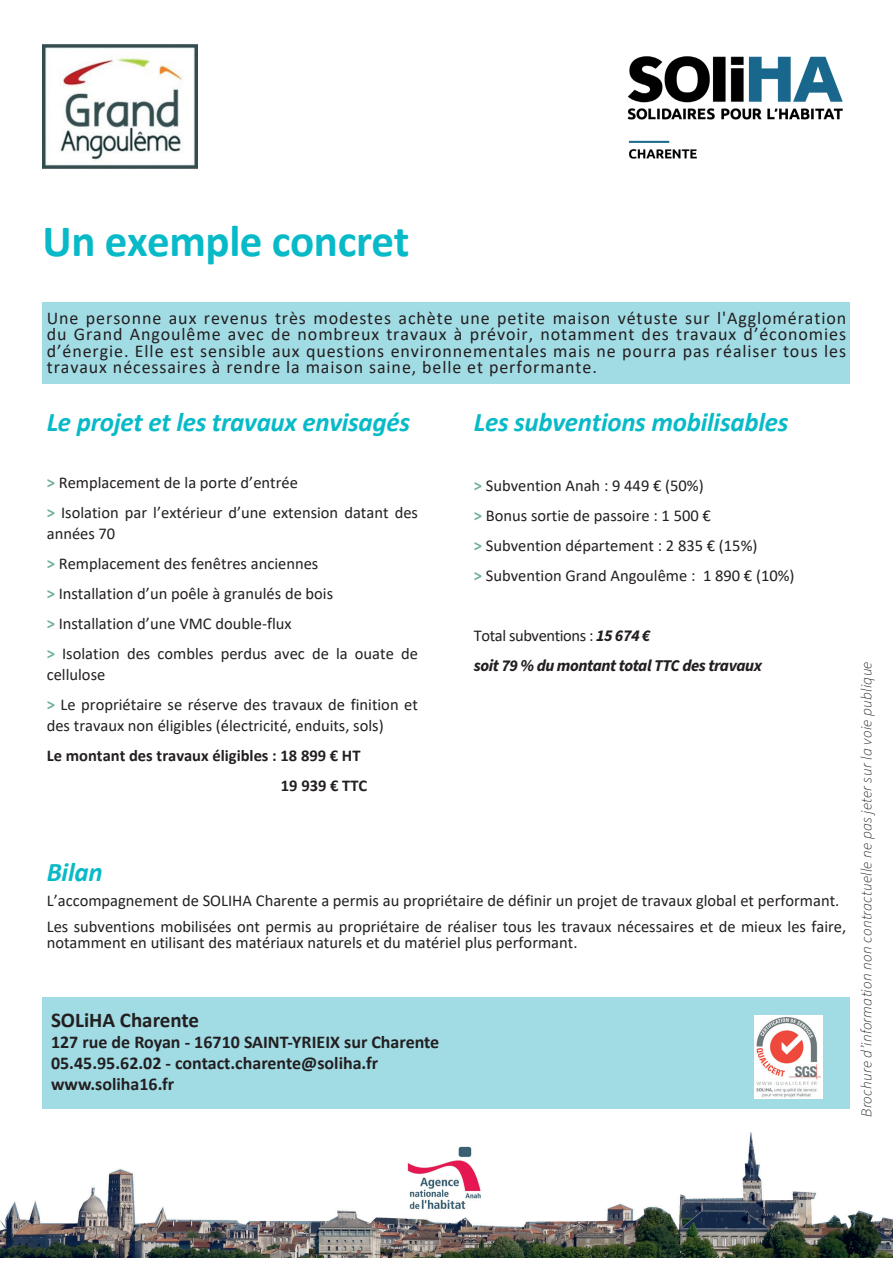
<style>
.page{position:relative;width:893px;height:1263px;background:#fff}
.page>*{position:absolute;margin:0;border:0;box-sizing:border-box;transform-origin:0 0}
.t1{font:700 45px "Calibri";letter-spacing:-.01em;color:#08bac8}
.t2{font:italic 700 27px "Calibri";letter-spacing:-.01em;color:#08bac8}
.t3{font:700 21px "Calibri";color:#231f20}
.t4{font:18px/16.5px "Calibri";letter-spacing:.05em;color:#231f20;text-align:justify}
.t5{font:700 18px/21px "Calibri";color:#231f20}
.t6{font:16.5px/30px "Calibri";color:#231f20}
.t7{font:700 16.5px/30px "Calibri";color:#231f20}
.t8{font:italic 700 16.5px "Source Sans Pro";letter-spacing:-.025em;color:#231f20}
.t9{font:16.5px "Calibri";letter-spacing:-.025em;color:#231f20}
.t10{font:italic 300 15px "Source Sans Pro";letter-spacing:.02em;color:#231f20}
.s1{font-weight:700;color:#6dae99}
.s2{font-family:"Source Sans Pro";font-weight:700;font-style:italic}
</style>
<div class="page">
<div style="left:43px;top:302px;width:807px;height:81px;background:#a1dbe4"></div>
<img style="left:1px;top:1132px;width:891px;height:125px">
<div style="left:43px;top:997px;width:807px;height:112px;background:#a1dbe4"></div>
<img style="left:627px;top:56px;width:216px;height:103px">
<img style="left:43px;top:44px;width:155px;height:125px">
<img style="left:755px;top:1015px;width:68px;height:83px">
<img style="left:407px;top:1146px;width:75px;height:64px">
<h1 class="t1" style="left:43px;top:209px;width:368px">Un exemple concret</h1>
<p class="t4" style="left:47px;top:309px;width:801px">Une personne aux revenus très modestes achète une petite maison vétuste sur l'Agglomération du Grand Angoulême avec de nombreux travaux à prévoir, notamment des travaux d’économies d’énergie. Elle est sensible aux questions environnementales mais ne pourra pas réaliser tous les travaux nécessaires à rendre la maison saine, belle et performante.</p>
<h2 class="t2" style="left:47px;top:403px;width:365px">Le projet et les travaux envisagés</h2>
<h2 class="t2" style="left:474px;top:403px;width:316px">Les subventions mobilisables</h2>
<p class="t6" style="left:47px;top:467px;width:373px"><span class="s1">&gt;</span> Remplacement de la porte d’entrée<br><span class="s1">&gt;</span> Isolation par l’extérieur d’une extension datant des</p>
<p class="t6" style="left:47px;top:518px;width:373px">années 70<br><span class="s1">&gt;</span> Remplacement des fenêtres anciennes<br><span class="s1">&gt;</span> Installation d’un poêle à granulés de bois<br><span class="s1">&gt;</span> Installation d’une VMC double-flux<br><span class="s1">&gt;</span> Isolation des combles perdus avec de la ouate de</p>
<p class="t6" style="left:47px;top:659px;width:373px">cellulose<br><span class="s1">&gt;</span> Le propriétaire se réserve des travaux de finition et</p>
<p class="t6" style="left:47px;top:710px;width:338px">des travaux non éligibles (électricité, enduits, sols)</p>
<p class="t7" style="left:281px;top:741px;width:88px;text-indent:-234px">Le montant des travaux éligibles : 18 899 € HT<br>19 939 € TTC</p>
<p class="t6" style="left:474px;top:470px;width:322px"><span class="s1">&gt;</span> Subvention Anah : 9 449 € (50%)<br><span class="s1">&gt;</span> Bonus sortie de passoire : 1 500 €<br><span class="s1">&gt;</span> Subvention département : 2 835 € (15%)<br><span class="s1">&gt;</span> Subvention Grand Angoulême : 1 890 € (10%)</p>
<p class="t9" style="left:474px;top:624px;width:178px">Total subventions : <span class="s2">15 674 €</span></p>
<p class="t8" style="left:474px;top:655px;width:290px">soit 79 % du montant total TTC des travaux</p>
<h2 class="t2" style="left:47px;top:852px;width:57px">Bilan</h2>
<p class="t6" style="left:47px;top:887px;width:801px;line-height:25.5px">L’accompagnement de SOLIHA Charente a permis au propriétaire de définir un projet de travaux global et performant.<br>Les subventions mobilisées ont permis au propriétaire de réaliser tous les travaux nécessaires et de mieux les faire,</p>
<p class="t6" style="left:47px;top:927px;width:532px">notamment en utilisant des matériaux naturels et du matériel plus performant.</p>
<p class="t3" style="left:51px;top:1005px;width:150px">SOLiHA Charente</p>
<p class="t5" style="left:51px;top:1031px;width:390px">127 rue de Royan - 16710 SAINT-YRIEIX sur Charente<br>05.45.95.62.02 - contact.charente@soliha.fr www.soliha16.fr</p>
<p class="t10" style="left:857px;top:1117px;width:457px;rotate:-90deg">Brochure d’information non contractuelle ne pas jeter sur la voie publique</p>
</div>
